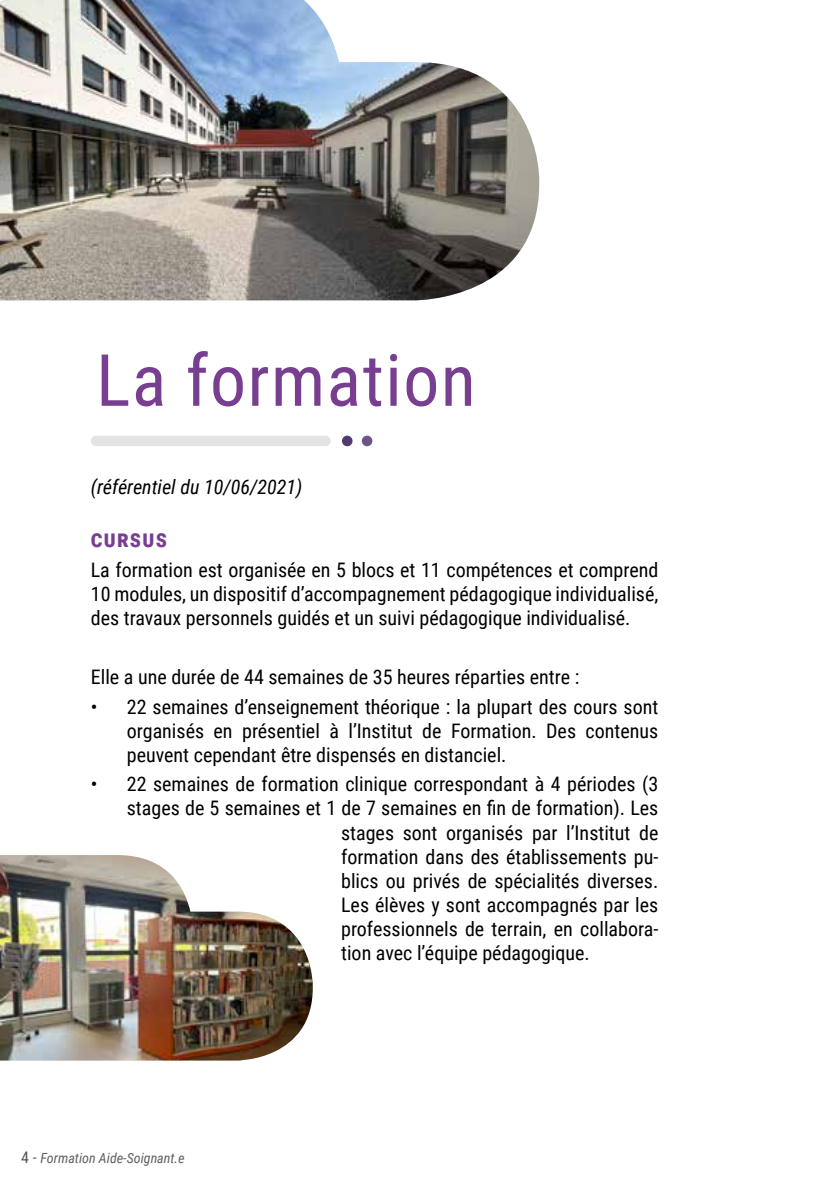
<style>
.page{position:relative;width:840px;height:1191px;background:#fff}
.page>*{position:absolute;margin:0;border:0;box-sizing:border-box;transform-origin:0 0}
.t1{font:72px "Roboto Condensed";letter-spacing:.02em;color:#783f91}
.t2{font:700 24px "Roboto Condensed";letter-spacing:.05em;color:#783f91}
.t3{font:20px/24px "Roboto Condensed";color:#000;text-align:justify}
.t4{font:italic 20px "Roboto Condensed";color:#000}
.t5{font:italic 14px "Roboto Condensed";color:#60615d}
.s1{font-style:normal;font-size:16px;color:#505456}
.s2{font-style:normal;font-size:16px}
</style>
<div class="page">
<img style="left:0;top:855px;width:312px;height:205px">
<div style="left:91px;top:436px;width:239px;height:10px;background:#e4e4e3;border-radius:5px"></div>
<div style="left:342px;top:436px;width:10px;height:10px;background:#503b6d;border-radius:50%"></div>
<div style="left:361px;top:436px;width:11px;height:10px;background:#6c5688;border-radius:50%"></div>
<img style="left:0;top:0;width:539px;height:300px">
<h1 class="t1" style="left:96px;top:330px;width:381px">La formation</h1>
<p class="t4" style="left:91px;top:473px;width:213px">(référentiel du 10/06/2021)</p>
<p class="t2" style="left:91px;top:522px;width:78px">cursus</p>
<p class="t3" style="left:91px;top:557px;width:568px">La formation est organisée en 5 blocs et 11 compétences et comprend 10 modules, un dispositif d’accompagnement pédagogique individualisé, des travaux personnels guidés et un suivi pédagogique individualisé.</p>
<p class="t3" style="left:91px;top:664px;width:490px">Elle a une durée de 44 semaines de 35 heures réparties entre :</p>
<p class="t3" style="left:127px;top:694px;width:532px;text-indent:-36px">• 22 semaines d’enseignement théorique : la plupart des cours sont organisés en présentiel à l’Institut de Formation. Des contenus peuvent cependant être dispensés en distanciel.</p>
<p class="t3" style="left:91px;top:771px;width:568px">• 22 semaines de formation clinique correspondant à 4 périodes (3</p>
<p class="t3" style="left:127px;top:795px;width:532px">stages de 5 semaines et 1 de 7 semaines en fin de formation). Les</p>
<p class="t3" style="left:341px;top:819px;width:318px">stages sont organisés par l’Institut de</p>
<p class="t3" style="left:341px;top:843px;width:318px">formation dans des établissements pu-</p>
<p class="t3" style="left:341px;top:867px;width:318px">blics ou privés de spécialités diverses.</p>
<p class="t3" style="left:341px;top:891px;width:318px">Les élèves y sont accompagnés par les</p>
<p class="t3" style="left:341px;top:915px;width:318px">professionnels de terrain, en collabora-</p>
<p class="t3" style="left:341px;top:939px;width:250px">tion avec l’équipe pédagogique.</p>
<p class="t5" style="left:21px;top:1148px;width:165px"><span class="s1">4</span> <span class="s2">-</span> Formation Aide-Soignant.e</p>
</div>
